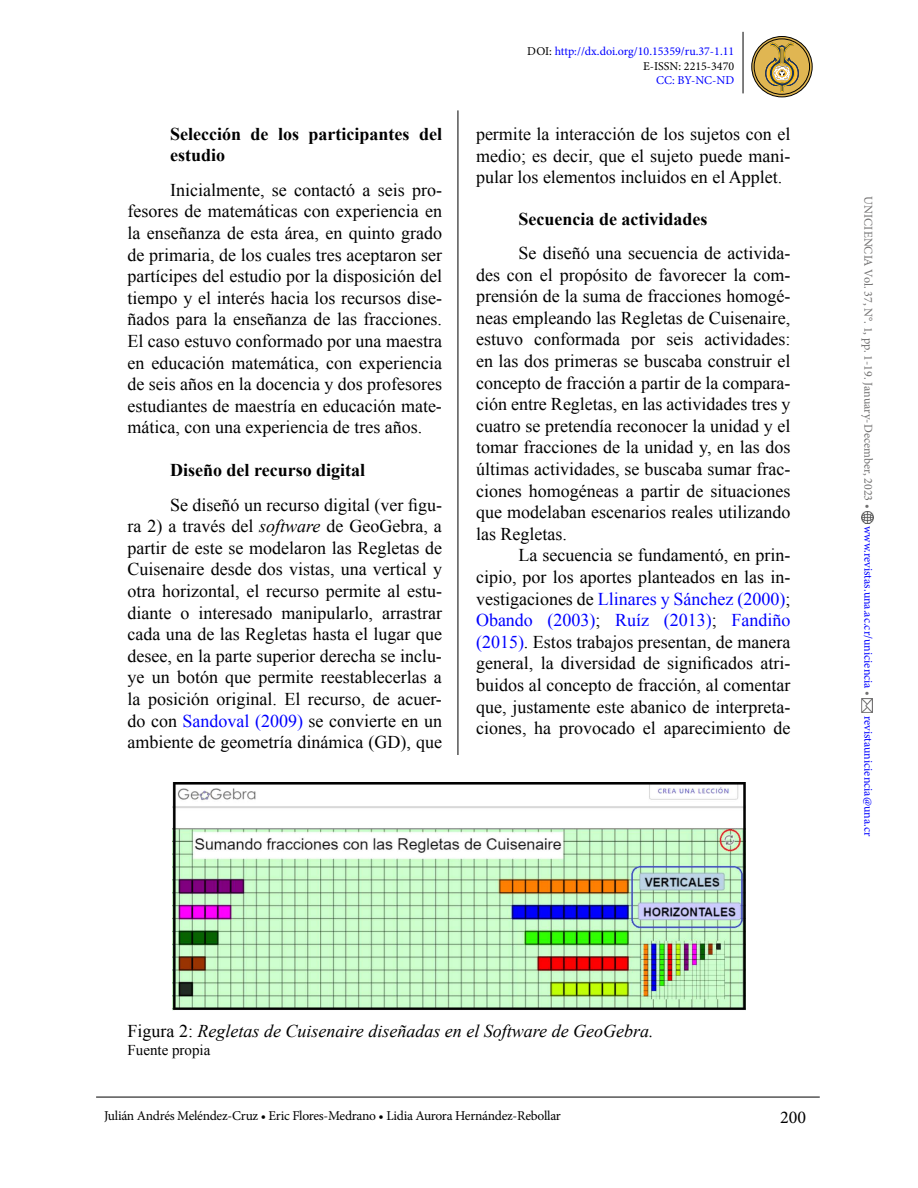
<style>
.page{position:relative;width:918px;height:1188px;background:#fff}
.page>*{position:absolute;margin:0;border:0;box-sizing:border-box;transform-origin:0 0}
.t1{font:18px/21.6px "Times New Roman";color:#000;text-align:justify}
.t2{font:700 18px/21.6px "Times New Roman";color:#000}
.t3{font:italic 18px "Times New Roman";color:#000}
.t4{font:18px "Minion Pro";color:#000}
.t5{font:15px "Times New Roman";color:#000}
.t6{font:13.5px "Minion Pro";letter-spacing:-.02em;color:#000}
.t7{font:12px/14.4px "Minion Pro";color:#00f;text-align:right}
.t8{font:12px "Minion Pro";color:#706f6f}
.s1{font-style:italic}
.s2{color:#00f}
.s3{color:#000}
.s4{color:#706f6f}
.s5{font-style:normal}
</style>
<div class="page">
<hr style="left:743px;top:32px;width:1px;height:61px;background:#000">
<hr style="left:458px;top:110px;width:1px;height:974px;background:#000">
<svg style="left:862px;top:511px;width:12px;height:12px"></svg>
<img style="left:862px;top:699px;width:10px;height:14px">
<hr style="left:96px;top:1097px;width:724px;height:1px;background:#000">
<svg style="left:752px;top:37px;width:60px;height:60px"></svg>
<div style="left:754px;top:39px;width:56px;height:56px;border:1px solid #000;border-radius:50%"></div>
<div style="left:751px;top:36px;width:62px;height:61px;border:1px solid #000;border-radius:50%"></div>
<svg style="left:765px;top:42px;width:34px;height:50px;background:#bb9e53"></svg>
<img style="left:173px;top:783px;width:572px;height:228px">
<p class="t2" style="left:170px;top:122px;width:273px">Selección de los participantes del estudio</p>
<p class="t1" style="left:128px;top:179px;width:316px;text-indent:43px">Inicialmente, se contactó a seis pro&shy;fesores de matemáticas con experiencia en la enseñanza de esta área, en quinto grado de primaria, de los cuales tres aceptaron ser partícipes del estudio por la disposición del tiempo y el interés hacia los recursos dise&shy;ñados para la enseñanza de las fracciones.<br>El caso estuvo conformado por una maestra en educación matemática, con experiencia de seis años en la docencia y dos profesores estudiantes de maestría en educación mate&shy;mática, con una experiencia de tres años.</p>
<p class="t2" style="left:170px;top:459px;width:197px">Diseño del recurso digital</p>
<p class="t1" style="left:128px;top:493px;width:316px;text-indent:43px">Se diseñó un recurso digital (ver figu&shy;ra 2) a través del <span class="s1">software</span> de GeoGebra, a partir de este se modelaron las Regletas de Cuisenaire desde dos vistas, una vertical y otra horizontal, el recurso permite al estu&shy;diante o interesado manipularlo, arrastrar cada una de las Regletas hasta el lugar que desee, en la parte superior derecha se inclu&shy;ye un botón que permite reestablecerlas a la posición original. El recurso, de acuer&shy;do con <span class="s2">Sandoval (2009)</span> se convierte en un ambiente de geometría dinámica (GD), que</p>
<p class="t7" style="left:527px;top:45px;width:208px"><span class="s3">DOI:</span> http://dx.doi.org/10.15359/ru.37-1.11<br><span class="s3">E-ISSN: 2215-3470</span></p>
<p class="t7" style="left:656px;top:73px;width:80px">CC: BY-NC-ND</p>
<p class="t1" style="left:476px;top:123px;width:316px">permite la interacción de los sujetos con el medio; es decir, que el sujeto puede mani&shy;pular los elementos incluidos en el Applet.</p>
<p class="t2" style="left:519px;top:207px;width:190px">Secuencia de actividades</p>
<p class="t1" style="left:476px;top:242px;width:316px;text-indent:43px">Se diseñó una secuencia de activida&shy;des con el propósito de favorecer la com&shy;prensión de la suma de fracciones homogé&shy;neas empleando las Regletas de Cuisenaire, estuvo conformada por seis actividades: en las dos primeras se buscaba construir el concepto de fracción a partir de la compara&shy;ción entre Regletas, en las actividades tres y cuatro se pretendía reconocer la unidad y el tomar fracciones de la unidad y, en las dos últimas actividades, se buscaba sumar frac&shy;ciones homogéneas a partir de situaciones que modelaban escenarios reales utilizando las Regletas.</p>
<p class="t1" style="left:476px;top:544px;width:316px;text-indent:43px">La secuencia se fundamentó, en prin&shy;cipio, por los aportes planteados en las in&shy;vestigaciones de <span class="s2">Llinares y Sánchez (2000)</span>; <span class="s2">Obando (2003)</span>; <span class="s2">Ruíz (2013)</span>; <span class="s2">Fandiño (2015)</span>. Estos trabajos presentan, de manera general, la diversidad de significados atri&shy;buidos al concepto de fracción, al comentar que, justamente este abanico de interpreta&shy;ciones, ha provocado el aparecimiento de</p>
<p class="t8" style="left:876px;top:196px;width:314px;rotate:90deg">UNICIENCIA Vol. 37, N°. 1, pp. 1-19. January-December, 2023 •</p>
<p class="t7" style="left:876px;top:526px;width:172px;rotate:90deg">www.revistas.una.ac.cr/uniciencia <span class="s4">•</span></p>
<p class="t7" style="left:876px;top:716px;width:122px;rotate:90deg">revistauniciencia@una.cr</p>
<p class="t3" style="left:128px;top:1018px;width:528px"><span class="s5">Figura 2:</span> Regletas de Cuisenaire diseñadas en el Software de GeoGebra.</p>
<p class="t5" style="left:128px;top:1039px;width:84px">Fuente propia</p>
<p class="t6" style="left:104px;top:1106px;width:458px">Julián Andrés Meléndez-Cruz • Eric Flores-Medrano • Lidia Aurora Hernández-Rebollar</p>
<p class="t4" style="left:780px;top:1106px;width:27px">200</p>
</div>
